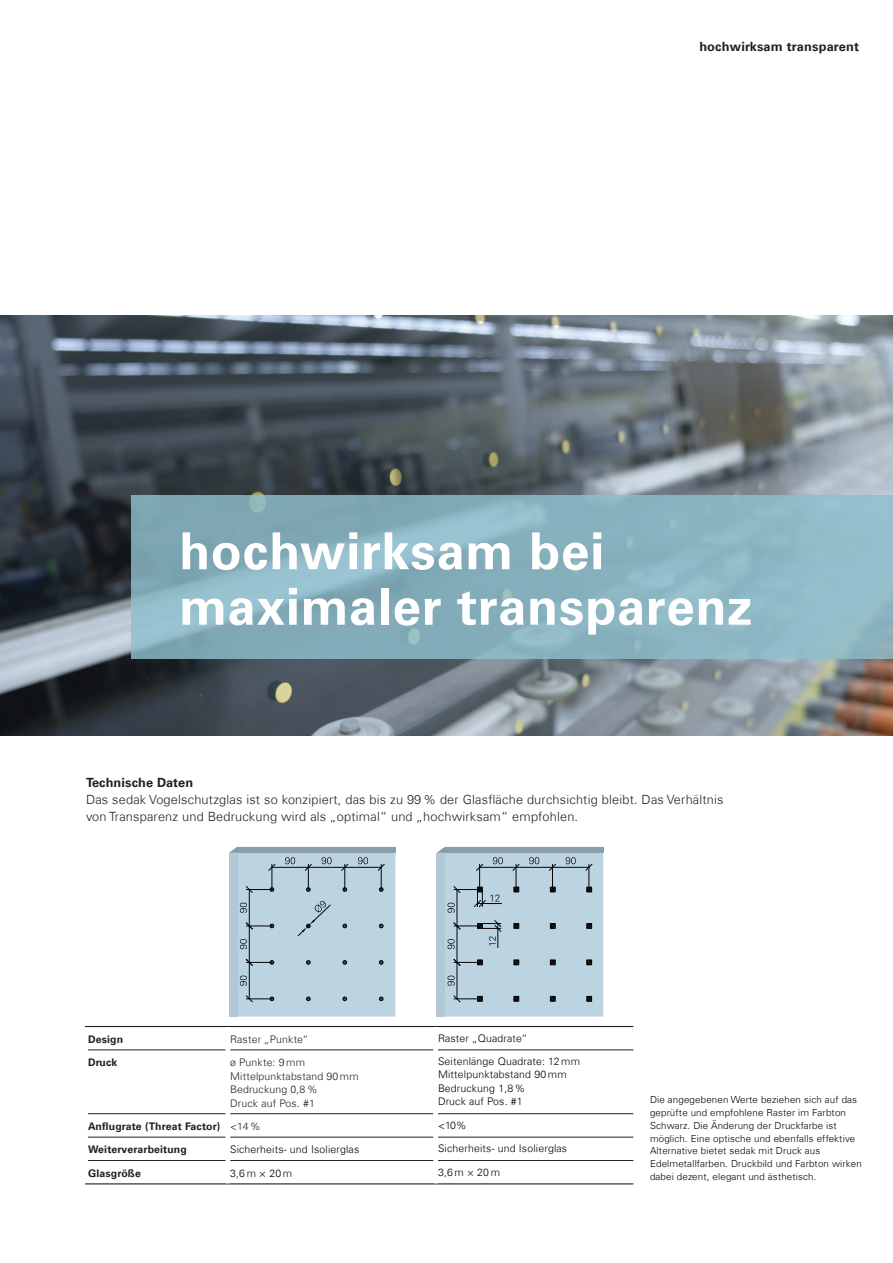
<style>
.page{position:relative;width:893px;height:1263px;background:#fff}
.page>*{position:absolute;margin:0;border:0;box-sizing:border-box;transform-origin:0 0}
.t1{font:700 51px/55.5px "Univers Com 65";letter-spacing:.01em;color:#fff}
.t2{font:300 12.75px/17.1px "Univers Com 45";letter-spacing:.015em;color:#231f20}
.t3{font:700 12.75px "Univers Com 65";letter-spacing:.015em;color:#231f20}
.t4{font:300 10.5px/13.5px "Univers Com 45";letter-spacing:.015em;color:#000}
.t5{font:300 10.5px/13.5px "Univers Com 45";letter-spacing:.015em;color:#231f20}
.t6{font:700 10.5px "Univers Com 65";letter-spacing:.015em;color:#231f20}
.t7{font:300 9.75px/12.8px "Univers Com 45";letter-spacing:.015em;color:#000}
.s1{font-family:"Univers Com 45";font-weight:300}
</style>
<div class="page">
<img style="left:0;top:316px;width:893px;height:419px">
<svg style="left:229px;top:847px;width:166px;height:170px;background:#b4cad7"></svg>
<svg style="left:437px;top:847px;width:166px;height:170px;background:#b1c7d4"></svg>
<svg style="left:132px;top:496px;width:761px;height:163px;background:#89b2bf"></svg>
<hr style="left:88px;top:1137px;width:138px;height:1px;background:#231f20">
<hr style="left:230px;top:1137px;width:203px;height:1px;background:#231f20">
<hr style="left:438px;top:1137px;width:195px;height:1px;background:#231f20">
<hr style="left:88px;top:1160px;width:138px;height:1px;background:#231f20">
<hr style="left:230px;top:1160px;width:203px;height:1px;background:#231f20">
<hr style="left:438px;top:1160px;width:195px;height:1px;background:#231f20">
<hr style="left:85px;top:1183px;width:143px;height:1px;background:#231f20">
<hr style="left:228px;top:1183px;width:208px;height:1px;background:#231f20">
<hr style="left:436px;top:1183px;width:197px;height:1px;background:#231f20">
<hr style="left:88px;top:1050px;width:138px;height:1px;background:#231f20">
<hr style="left:230px;top:1050px;width:203px;height:1px;background:#231f20">
<hr style="left:438px;top:1050px;width:195px;height:1px;background:#231f20">
<hr style="left:88px;top:1113px;width:138px;height:1px;background:#231f20">
<hr style="left:230px;top:1113px;width:203px;height:1px;background:#231f20">
<hr style="left:438px;top:1113px;width:195px;height:1px;background:#231f20">
<hr style="left:85px;top:1026px;width:143px;height:1px;background:#231f20">
<hr style="left:228px;top:1026px;width:208px;height:1px;background:#231f20">
<hr style="left:436px;top:1026px;width:197px;height:1px;background:#231f20">
<h2 class="t3" style="left:699px;top:39px;width:161px">hochwirksam transparent</h2>
<h1 class="t1" style="left:179px;top:524px;width:575px">hochwirksam bei maximaler transparenz</h1>
<h2 class="t3" style="left:86px;top:774px;width:109px">Technische Daten</h2>
<h2 class="t2" style="left:86px;top:790px;width:639px">Das sedak Vogelschutzglas ist so konzipiert, das bis zu 99% der Glasfläche durchsichtig bleibt. Das Verhältnis von Transparenz und Bedruckung wird als „optimal“ und „hochwirksam“ empfohlen.</h2>
<p class="t6" style="left:88px;top:1033px;width:37px">Design</p>
<p class="t5" style="left:230px;top:1032px;width:80px">Raster „Punkte“</p>
<p class="t4" style="left:438px;top:1031px;width:91px">Raster „Quadrate“</p>
<p class="t6" style="left:88px;top:1056px;width:31px">Druck</p>
<p class="t5" style="left:230px;top:1055px;width:130px">ø Punkte: 9 mm<br>Mittelpunktabstand 90 mm<br>Bedruckung 0,8%<br>Druck auf Pos. #1</p>
<p class="t4" style="left:438px;top:1054px;width:144px">Seitenlänge Quadrate: 12 mm<br>Mittelpunktabstand 90 mm<br>Bedruckung 1,8%<br>Druck auf Pos. #1</p>
<p class="t6" style="left:88px;top:1120px;width:174px">Anflugrate (Threat Factor) <span class="s1">&lt;14%</span></p>
<p class="t4" style="left:438px;top:1118px;width:30px">&lt;10%</p>
<p class="t6" style="left:88px;top:1143px;width:100px">Weiterverarbeitung</p>
<p class="t4" style="left:230px;top:1143px;width:131px">Sicherheits- und Isolierglas</p>
<p class="t4" style="left:438px;top:1142px;width:131px">Sicherheits- und Isolierglas</p>
<p class="t6" style="left:88px;top:1167px;width:54px">Glasgröße</p>
<p class="t4" style="left:230px;top:1166px;width:64px">3,6 m × 20 m</p>
<p class="t4" style="left:438px;top:1165px;width:64px">3,6 m × 20 m</p>
<p class="t7" style="left:650px;top:1093px;width:213px">Die angegebenen Werte beziehen sich auf das geprüfte und empfohlene Raster im Farbton Schwarz. Die Änderung der Druckfarbe ist möglich. Eine optische und ebenfalls effektive Alternative bietet sedak mit Druck aus Edelmetallfarben. Druckbild und Farbton wirken dabei dezent, elegant und ästhetisch.</p>
</div>
